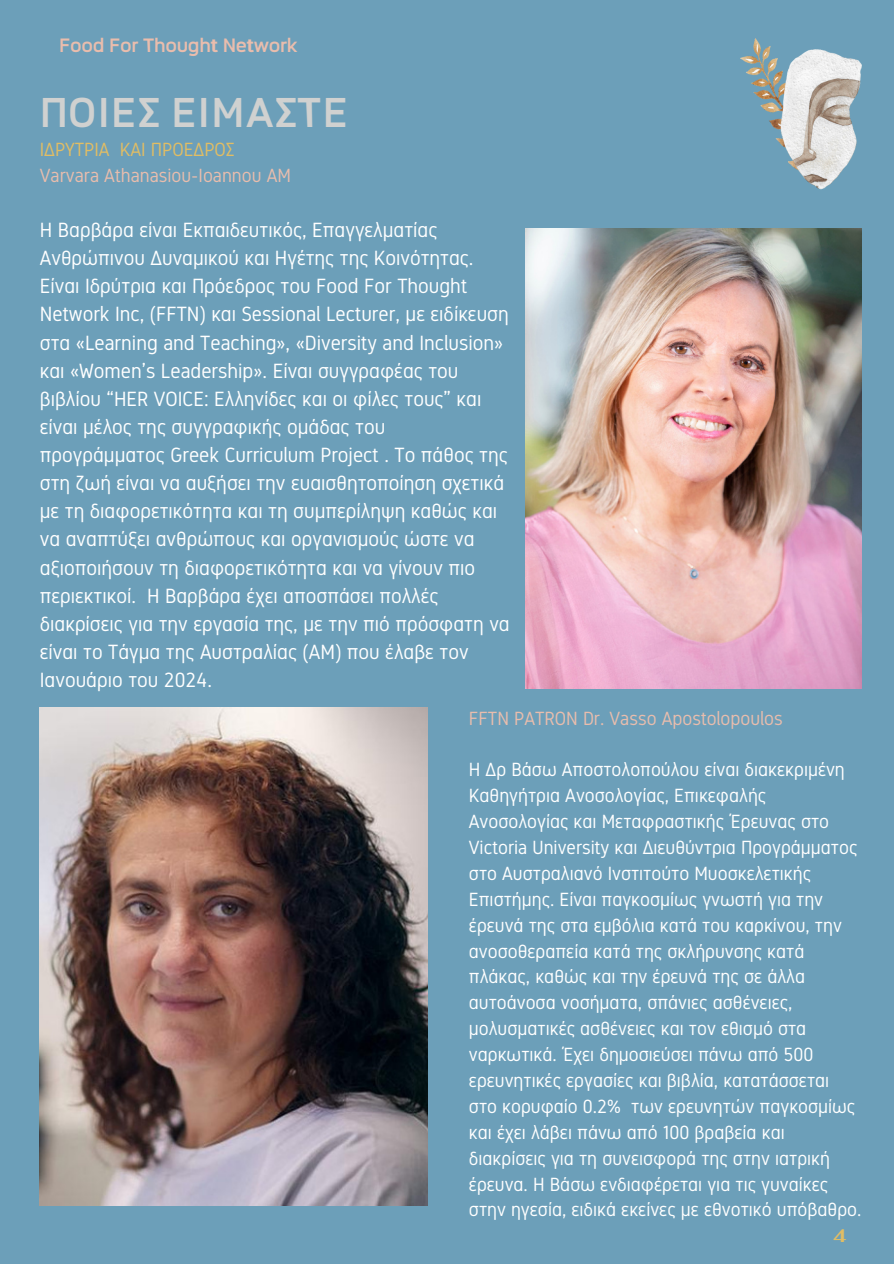
<style>
.page{position:relative;width:894px;height:1264px;background:#fff}
.page>*{position:absolute;margin:0;border:0;box-sizing:border-box;transform-origin:0 0}
.t1{font:700 42px "Normung";color:#d0d1d0}
.t2{font:20.55px/28.2px "Normung";color:#fff}
.t3{font:700 19.5px "Normung";letter-spacing:-.015em;color:#e9bdad}
.t4{font:19.05px/25.8px "Normung";color:#fff}
.t5{font:19.05px "Normung";color:#e9bdad}
.t6{font:19.05px "Normung";color:#e1bd64}
.t7{font:700 18px "Fahkwang";color:#e1bd64}
</style>
<div class="page">
<div style="left:0;top:0;width:893px;height:1263px;background:#6c9fb9"></div>
<img style="left:525px;top:228px;width:336px;height:460px">
<img style="left:40px;top:707px;width:387px;height:498px">
<img style="left:740px;top:39px;width:121px;height:151px">
<p class="t3" style="left:59px;top:34px;width:240px">Food For Thought Network</p>
<h1 class="t1" style="left:40px;top:89px;width:311px">ΠΟΙΕΣ ΕΙΜΑΣΤΕ</h1>
<p class="t6" style="left:40px;top:139px;width:196px">ΙΔΡΥΤΡΙΑ ΚΑΙ ΠΡΟΕΔΡΟΣ</p>
<p class="t5" style="left:40px;top:164px;width:252px">Varvara Athanasiou-Ioannou AM</p>
<p class="t2" style="left:40px;top:216px;width:471px">Η Βαρβάρα είναι Εκπαιδευτικός, Επαγγελματίας Ανθρώπινου Δυναμικού και Ηγέτης της Κοινότητας.<br>Είναι Ιδρύτρια και Πρόεδρος του Food For Thought Network Inc, (FFTN) και Sessional Lecturer, με ειδίκευση στα «Learning and Teaching», «Diversity and Inclusion» και «Women’s Leadership». Είναι συγγραφέας του βιβλίου “HER VOICE: Ελληνίδες και οι φίλες τους” και είναι μέλος της συγγραφικής ομάδας του προγράμματος Greek Curriculum Project . Το πάθος της στη ζωή είναι να αυξήσει την ευαισθητοποίηση σχετικά με τη διαφορετικότητα και τη συμπερίληψη καθώς και να αναπτύξει ανθρώπους και οργανισμούς ώστε να αξιοποιήσουν τη διαφορετικότητα και να γίνουν πιο περιεκτικοί. Η Βαρβάρα έχει αποσπάσει πολλές διακρίσεις για την εργασία της, με την πιό πρόσφατη να είναι το Τάγμα της Αυστραλίας (AM) που έλαβε τον Ιανουάριο του 2024.</p>
<p class="t5" style="left:469px;top:707px;width:315px">FFTN PATRON Dr. Vasso Apostolopoulos</p>
<p class="t4" style="left:469px;top:757px;width:394px">Η Δρ Βάσω Αποστολοπούλου είναι διακεκριμένη Καθηγήτρια Ανοσολογίας, Επικεφαλής Ανοσολογίας και Μεταφραστικής Έρευνας στο Victoria University και Διευθύντρια Προγράμματος στο Αυστραλιανό Ινστιτούτο Μυοσκελετικής Επιστήμης. Είναι παγκοσμίως γνωστή για την έρευνά της στα εμβόλια κατά του καρκίνου, την ανοσοθεραπεία κατά της σκλήρυνσης κατά πλάκας, καθώς και την έρευνά της σε άλλα αυτοάνοσα νοσήματα, σπάνιες ασθένειες, μολυσματικές ασθένειες και τον εθισμό στα ναρκωτικά. Έχει δημοσιεύσει πάνω από 500 ερευνητικές εργασίες και βιβλία, κατατάσσεται στο κορυφαίο 0.2% των ερευνητών παγκοσμίως και έχει λάβει πάνω από 100 βραβεία και διακρίσεις για τη συνεισφορά της στην ιατρική έρευνα. Η Βάσω ενδιαφέρεται για τις γυναίκες στην ηγεσία, ειδικά εκείνες με εθνοτικό υπόβαθρο.</p>
<p class="t7" style="left:833px;top:1223px;width:15px">4</p>
</div>
